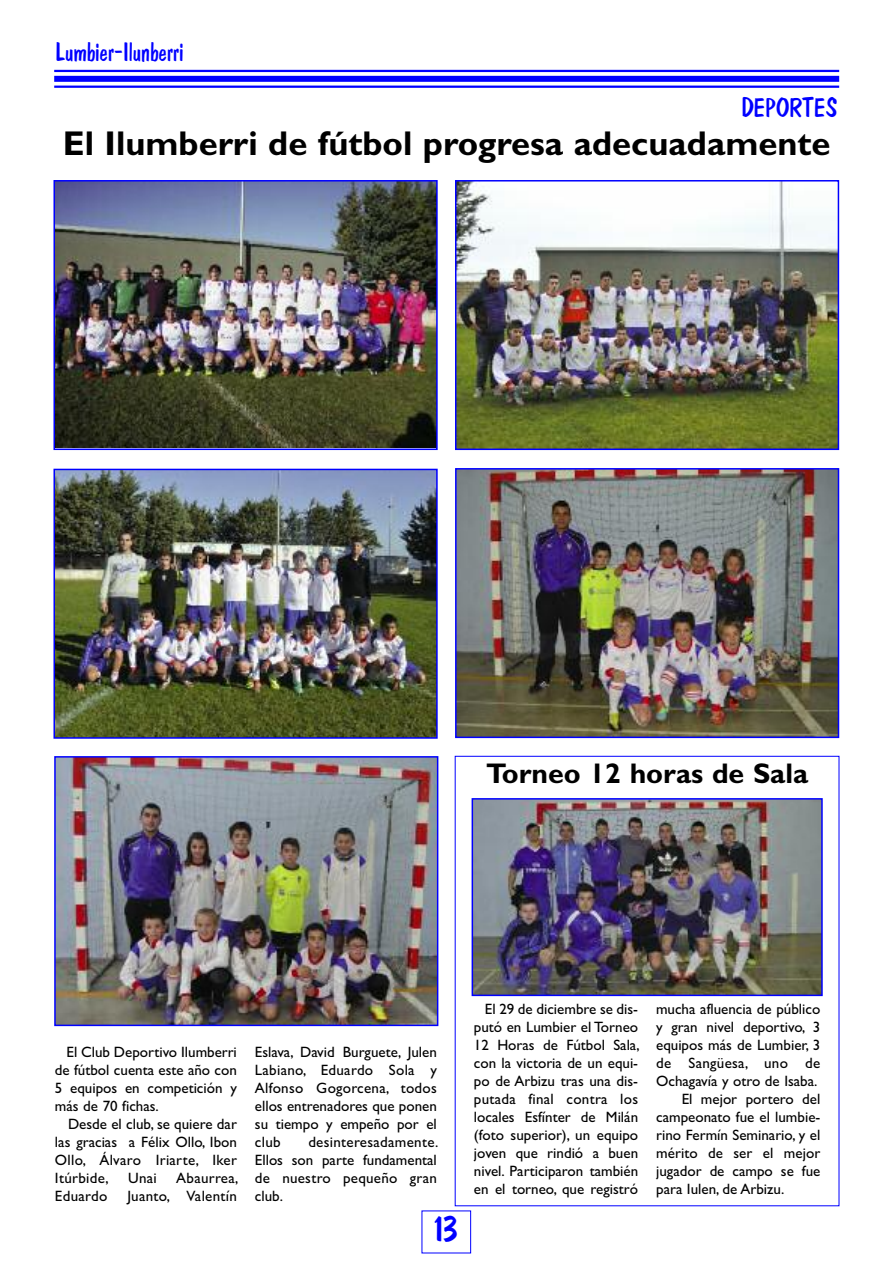
<style>
.page{position:relative;width:893px;height:1263px;background:#fff}
.page>*{position:absolute;margin:0;border:0;box-sizing:border-box;transform-origin:0 0}
.t1{font:36px "Banga S Si";color:#00f}
.t2{font:700 34.5px "Gill Sans";color:#000}
.t3{font:700 28.5px "Gill Sans";color:#000}
.t4{font:27px "Banga S Si";color:#00f}
.t5{font:15px/18px "Gill Sans";color:#000;text-align:justify}
.t6{font:15px "Gill Sans";letter-spacing:.02em;color:#000}
</style>
<div class="page">
<hr style="left:54px;top:70px;width:785px;height:2px;background:#00f">
<div style="left:54px;top:76px;width:785px;height:6px;background:#00f"></div>
<hr style="left:54px;top:86px;width:785px;height:2px;background:#00f">
<img style="left:56px;top:183px;width:379px;height:264px">
<div style="left:53px;top:180px;width:385px;height:270px;border:2px solid #00f"></div>
<img style="left:458px;top:183px;width:378px;height:264px">
<div style="left:455px;top:180px;width:384px;height:270px;border:2px solid #00f"></div>
<img style="left:458px;top:471px;width:378px;height:264px">
<div style="left:455px;top:468px;width:384px;height:270px;border:2px solid #00f"></div>
<img style="left:56px;top:472px;width:379px;height:264px">
<div style="left:53px;top:469px;width:385px;height:270px;border:2px solid #00f"></div>
<img style="left:57px;top:759px;width:378px;height:264px">
<div style="left:54px;top:756px;width:384px;height:270px;border:2px solid #00f"></div>
<img style="left:475px;top:801px;width:345px;height:192px">
<div style="left:472px;top:798px;width:351px;height:198px;border:2px solid #00f"></div>
<h3 class="t4" style="left:56px;top:36px;width:130px">Lumbier-Ilunberri</h3>
<h3 class="t4" style="left:742px;top:92px;width:97px">DEPORTES</h3>
<h2 class="t2" style="left:63px;top:123px;width:769px">El Ilumberri de fútbol progresa adecuadamente</h2>
<h3 class="t3" style="left:486px;top:757px;width:324px">Torneo 12 horas de Sala</h3>
<p class="t5" style="left:55px;top:1043px;width:183px;text-indent:12px">El Club Deportivo Ilumberri de fútbol cuenta este año con 5 equipos en competición y más de 70 fichas.</p>
<p class="t5" style="left:55px;top:1115px;width:183px;text-indent:13px">Desde el club, se quiere dar las gracias a Félix Ollo, Ibon Ollo, Álvaro Iriarte, Iker Itúrbide,</p>
<p class="t5" style="left:128px;top:1169px;width:30px">Unai</p>
<p class="t6" style="left:176px;top:1169px;width:64px">Abaurrea,</p>
<p class="t6" style="left:55px;top:1187px;width:54px">Eduardo</p>
<p class="t6" style="left:127px;top:1187px;width:111px">Juanto, Valentín</p>
<p class="t5" style="left:255px;top:1043px;width:183px">Eslava, David Burguete, Julen Labiano, Eduardo Sola y Alfonso Gogorcena, todos ellos entrenadores que ponen su tiempo y empeño por el club</p>
<p class="t5" style="left:255px;top:1133px;width:185px;text-indent:53px">desinteresadamente.<br>Ellos son parte fundamental de nuestro pequeño gran club.</p>
<h1 class="t1" style="left:434px;top:1208px;width:26px">13</h1>
<p class="t5" style="left:474px;top:1000px;width:167px;text-indent:11px">El 29 de diciembre se dis&shy;putó en Lumbier el Torneo 12 Horas de Fútbol Sala, con la victoria de un equi&shy;po de Arbizu tras una dis&shy;putada final contra los locales Esfínter de Milán (foto superior), un equipo joven que rindió a buen nivel. Participaron también en el torneo, que registró</p>
<p class="t5" style="left:656px;top:1000px;width:166px">mucha afluencia de público</p>
<p class="t5" style="left:656px;top:1018px;width:166px">y gran nivel deportivo, 3</p>
<p class="t5" style="left:656px;top:1036px;width:166px">equipos más de Lumbier, 3</p>
<p class="t6" style="left:656px;top:1054px;width:166px">de Sangüesa, uno de</p>
<p class="t5" style="left:656px;top:1072px;width:163px">Ochagavía y otro de Isaba.</p>
<p class="t5" style="left:682px;top:1090px;width:140px">El mejor portero del</p>
<p class="t5" style="left:656px;top:1108px;width:166px">campeonato fue el lumbie-</p>
<p class="t5" style="left:656px;top:1126px;width:166px">rino Fermín Seminario, y el</p>
<p class="t5" style="left:656px;top:1144px;width:166px">mérito de ser el mejor</p>
<p class="t5" style="left:656px;top:1162px;width:166px">jugador de campo se fue</p>
<p class="t5" style="left:656px;top:1180px;width:130px">para Iulen, de Arbizu.</p>
</div>
